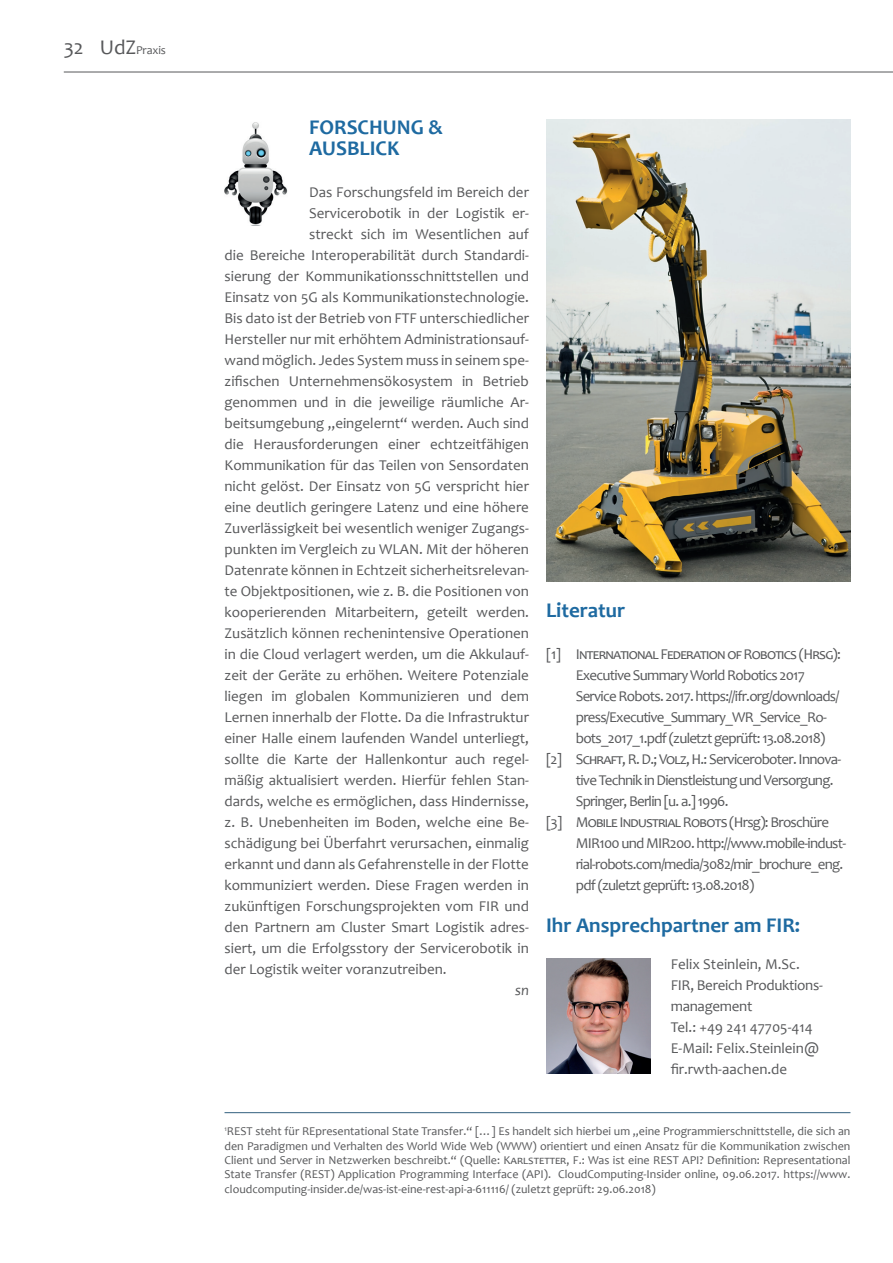
<style>
.page{position:relative;width:893px;height:1263px;background:#fff}
.page>*{position:absolute;margin:0;border:0;box-sizing:border-box;transform-origin:0 0}
.t1{font:700 21px/21px "Candara";color:#1e6aa1}
.t2{font:15px/21px "Candara";color:#57585a}
.t3{font:15px/21px "Candara";letter-spacing:-.05em;color:#57585a}
.t4{font:15px/21px "Candara";letter-spacing:-.02em;color:#57585a}
.t5{font:italic 15px "Candara";color:#57585a}
.t6{font:12px/14.4px "Candara";color:#57585a;text-align:justify}
.s1{font-size:21px}
</style>
<div class="page">
<hr style="left:64px;top:72px;width:829px;height:1px;background:#57585a">
<img style="left:225px;top:122px;width:63px;height:103px">
<img style="left:546px;top:119px;width:304px;height:462px">
<hr style="left:225px;top:1112px;width:625px;height:1px;background:#32607e">
<img style="left:546px;top:958px;width:104px;height:115px">
<p class="t6" style="left:64px;top:42px;width:104px"><span class="s1">32 UdZ</span>Praxis</p>
<p class="t1" style="left:309px;top:117px;width:135px">FORSCHUNG &amp;<br>AUSBLICK</p>
<p class="t2" style="left:309px;top:182px;width:221px">Das Forschungsfeld im Bereich der</p>
<p class="t2" style="left:309px;top:203px;width:221px">Servicerobotik in der Logistik er-</p>
<p class="t2" style="left:309px;top:224px;width:221px">streckt sich im Wesentlichen auf</p>
<p class="t2" style="left:225px;top:245px;width:306px">die Bereiche Interoperabilität durch Standardi-</p>
<p class="t2" style="left:225px;top:266px;width:306px">sierung der Kommunikationsschnittstellen und</p>
<p class="t2" style="left:225px;top:287px;width:306px">Einsatz von 5G als Kommunikationstechnologie.</p>
<p class="t2" style="left:225px;top:308px;width:306px">Bis dato ist der Betrieb von FTF unterschiedlicher</p>
<p class="t2" style="left:225px;top:329px;width:306px">Hersteller nur mit erhöhtem Administrationsauf-</p>
<p class="t2" style="left:225px;top:350px;width:306px">wand möglich. Jedes System muss in seinem spe-</p>
<p class="t2" style="left:225px;top:371px;width:306px">zifischen Unternehmensökosystem in Betrieb</p>
<p class="t2" style="left:225px;top:392px;width:306px">genommen und in die jeweilige räumliche Ar-</p>
<p class="t2" style="left:225px;top:413px;width:306px">beitsumgebung „eingelernt“ werden. Auch sind</p>
<p class="t2" style="left:225px;top:434px;width:306px">die Herausforderungen einer echtzeitfähigen</p>
<p class="t2" style="left:225px;top:455px;width:306px">Kommunikation für das Teilen von Sensordaten</p>
<p class="t2" style="left:225px;top:476px;width:306px">nicht gelöst. Der Einsatz von 5G verspricht hier</p>
<p class="t2" style="left:225px;top:497px;width:306px">eine deutlich geringere Latenz und eine höhere</p>
<p class="t2" style="left:225px;top:518px;width:306px">Zuverlässigkeit bei wesentlich weniger Zugangs-</p>
<p class="t2" style="left:225px;top:539px;width:306px">punkten im Vergleich zu WLAN. Mit der höheren</p>
<p class="t2" style="left:225px;top:560px;width:306px">Datenrate können in Echtzeit sicherheitsrelevan-</p>
<p class="t2" style="left:225px;top:581px;width:306px">te Objektpositionen, wie z. B. die Positionen von</p>
<p class="t2" style="left:225px;top:602px;width:306px">kooperierenden Mitarbeitern, geteilt werden.</p>
<p class="t2" style="left:225px;top:623px;width:306px">Zusätzlich können rechenintensive Operationen</p>
<p class="t2" style="left:225px;top:644px;width:306px">in die Cloud verlagert werden, um die Akkulauf-</p>
<p class="t2" style="left:225px;top:665px;width:306px">zeit der Geräte zu erhöhen. Weitere Potenziale</p>
<p class="t2" style="left:225px;top:686px;width:306px">liegen im globalen Kommunizieren und dem</p>
<p class="t2" style="left:225px;top:707px;width:306px">Lernen innerhalb der Flotte. Da die Infrastruktur</p>
<p class="t2" style="left:225px;top:728px;width:306px">einer Halle einem laufenden Wandel unterliegt,</p>
<p class="t2" style="left:225px;top:749px;width:306px">sollte die Karte der Hallenkontur auch regel-</p>
<p class="t2" style="left:225px;top:770px;width:306px">mäßig aktualisiert werden. Hierfür fehlen Stan-</p>
<p class="t2" style="left:225px;top:791px;width:306px">dards, welche es ermöglichen, dass Hindernisse,</p>
<p class="t2" style="left:225px;top:812px;width:306px">z. B. Unebenheiten im Boden, welche eine Be-</p>
<p class="t2" style="left:225px;top:833px;width:306px">schädigung bei Überfahrt verursachen, einmalig</p>
<p class="t2" style="left:225px;top:854px;width:306px">erkannt und dann als Gefahrenstelle in der Flotte</p>
<p class="t2" style="left:225px;top:875px;width:306px">kommuniziert werden. Diese Fragen werden in</p>
<p class="t2" style="left:225px;top:896px;width:306px">zukünftigen Forschungsprojekten vom FIR und</p>
<p class="t2" style="left:225px;top:917px;width:306px">den Partnern am Cluster Smart Logistik adres-</p>
<p class="t2" style="left:225px;top:938px;width:306px">siert, um die Erfolgsstory der Servicerobotik in</p>
<p class="t2" style="left:225px;top:959px;width:224px">der Logistik weiter voranzutreiben.</p>
<p class="t5" style="left:515px;top:981px;width:15px">sn</p>
<p class="t1" style="left:546px;top:599px;width:81px">Literatur</p>
<p class="t3" style="left:576px;top:643px;width:267px;text-indent:-30px">[1] International Federation of Robotics (Hrsg):<br>Executive Summary World Robotics 2017<br>Service Robots. 2017. https://ifr.org/downloads/ press/Executive_Summary_WR_Service_Ro&shy;bots_2017_1.pdf (zuletzt geprüft: 13.08.2018)</p>
<p class="t3" style="left:576px;top:748px;width:267px;text-indent:-30px">[2] Schraft, R. D.; Volz, H.: Serviceroboter. Innova&shy;tive Technik in Dienstleistung und Versorgung.<br>Springer, Berlin [u. a.] 1996.</p>
<p class="t3" style="left:576px;top:811px;width:272px;text-indent:-30px">[3] Mobile Industrial Robots (Hrsg): Broschüre MIR100 und MIR200. http://www.mobile-indust&shy;rial-robots.com/media/3082/mir_brochure_eng. pdf (zuletzt geprüft: 13.08.2018)</p>
<p class="t1" style="left:546px;top:914px;width:256px">Ihr Ansprechpartner am FIR:</p>
<p class="t2" style="left:671px;top:953px;width:131px">Felix Steinlein, M.Sc.</p>
<p class="t4" style="left:671px;top:974px;width:154px">FIR, Bereich Produktions&shy;management</p>
<p class="t2" style="left:671px;top:1016px;width:143px">Tel.: +49 241 47705-414</p>
<p class="t2" style="left:671px;top:1037px;width:150px">E-Mail: Felix.Steinlein@ fir.rwth-aachen.de</p>
<p class="t6" style="left:225px;top:1124px;width:627px"><sup>1</sup>REST steht für REpresentational State Transfer.“ […] Es handelt sich hierbei um „eine Programmierschnittstelle, die sich an den Paradigmen und Verhalten des World Wide Web (WWW) orientiert und einen Ansatz für die Kommunikation zwischen Client und Server in Netzwerken beschreibt.“ (Quelle: Karlstetter, F.: Was ist eine REST API? Definition: Representational State Transfer (REST) Application Programming Interface (API). CloudComputing-Insider online, 09.06.2017. https://www. cloudcomputing-insider.de/was-ist-eine-rest-api-a-611116/ (zuletzt geprüft: 29.06.2018)</p>
</div>
